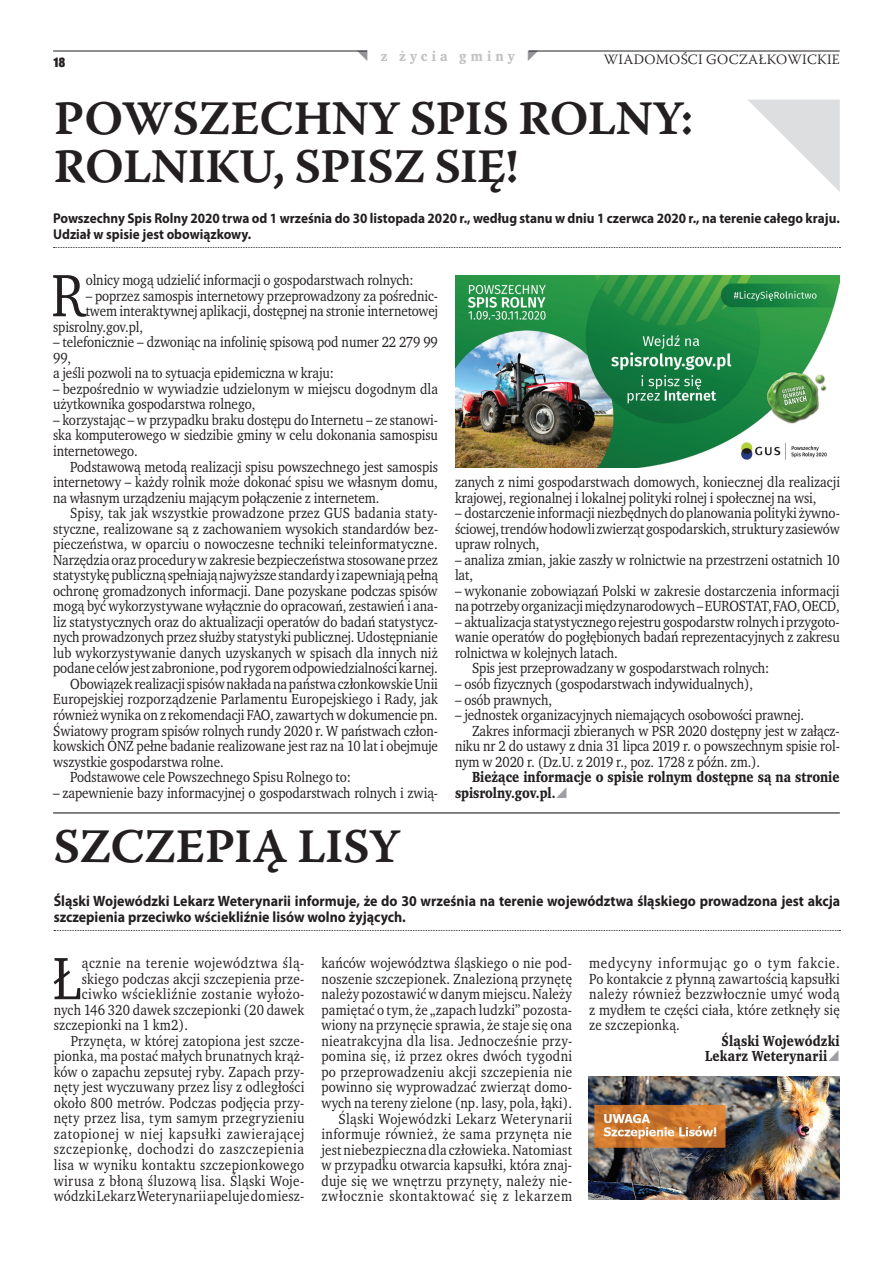
<style>
.page{position:relative;width:893px;height:1263px;background:#fff}
.page>*{position:absolute;margin:0;border:0;box-sizing:border-box;transform-origin:0 0}
.t1{font:61.2px "Wro Text";color:#231f20;scale:.93 1}
.t2{font:48px/48px "Warnock Pro Semibold Capt";letter-spacing:-.02em;color:#231f20}
.t3{font:15px/15.5px "Wro Text";letter-spacing:-.005em;color:#231f20;scale:.93 1}
.t4{font:15px/15.5px "Wro Text";letter-spacing:.015em;color:#231f20;text-align:right;scale:.93 1}
.t5{font:700 15px/15.6px "Myriad Pro";color:#231f20;scale:.93 1}
.t6{font:700 15px/15.5px "Wro Text";color:#231f20;scale:.93 1}
.t7{font:15px "Wro Text";letter-spacing:.02em;color:#231f20;scale:.93 1}
.t8{font:15px "Wro Text";letter-spacing:.03em;color:#231f20;scale:.93 1}
.t9{font:15px "Wro Text";letter-spacing:.05em;color:#231f20;scale:.93 1}
.t10{font:15px "Wro Text";letter-spacing:.045em;color:#231f20;scale:.93 1}
.t11{font:15px "Wro Text";letter-spacing:.035em;color:#231f20;scale:.93 1}
.t12{font:15px "Wro Text";letter-spacing:.04em;color:#231f20;scale:.93 1}
.t13{font:700 14.25px/15.5px "Myriad Pro";color:#231f20;scale:.93 1}
.t14{font:300 14.25px "Warnock Pro";letter-spacing:.02em;color:#231f20}
.t15{font:700 14.25px "Wro Text";letter-spacing:.29em;color:#c1c2c4}
.t16{font:700 14.25px "Wro Head";color:#231f20}
</style>
<div class="page">
<hr style="left:53px;top:51px;width:314px;height:1px;background:#231f20">
<hr style="left:529px;top:51px;width:311px;height:1px;background:#231f20">
<svg style="left:54px;top:247px;width:786px;height:1px"></svg>
<img style="left:455px;top:275px;width:385px;height:193px">
<hr style="left:53px;top:813px;width:787px;height:1px;background:#070604">
<svg style="left:54px;top:930px;width:786px;height:1px"></svg>
<img style="left:589px;top:1077px;width:251px;height:123px">
<svg style="left:748px;top:100px;width:92px;height:92px"></svg>
<p class="t16" style="left:53px;top:53px;width:14px">18</p>
<p class="t15" style="left:381px;top:47px;width:135px">z życia gminy</p>
<p class="t14" style="left:604px;top:51px;width:237px">WIADOMOŚCI GOCZAŁKOWICKIE</p>
<h2 class="t2" style="left:54px;top:94px;width:641px">POWSZECHNY SPIS ROLNY:<br>ROLNIKU, SPISZ SIĘ!</h2>
<p class="t13" style="left:53px;top:210px;width:847px">Powszechny Spis Rolny 2020 trwa od 1 września do 30 listopada 2020 r., według stanu w dniu 1 czerwca 2020 r., na terenie całego kraju.<br>Udział w spisie jest obowiązkowy.</p>
<h1 class="t1" style="left:51px;top:257px;width:39px">R</h1>
<p class="t3" style="left:86px;top:272px;width:354px">olnicy mogą udzielić informacji o gospodarstwach rolnych:</p>
<p class="t3" style="left:86px;top:288px;width:380px">– poprzez samospis internetowy przeprowadzony za pośrednic-</p>
<p class="t3" style="left:86px;top:303px;width:380px">twem interaktywnej aplikacji, dostępnej na stronie internetowej</p>
<p class="t3" style="left:53px;top:319px;width:98px">spisrolny.gov.pl,</p>
<p class="t3" style="left:53px;top:334px;width:415px">– telefonicznie – dzwoniąc na infolinię spisową pod numer 22 279 99<br>99,<br>a jeśli pozwoli na to sytuacja epidemiczna w kraju:</p>
<p class="t3" style="left:53px;top:381px;width:415px">– bezpośrednio w wywiadzie udzielonym w miejscu dogodnym dla użytkownika gospodarstwa rolnego,</p>
<p class="t3" style="left:53px;top:412px;width:415px;text-align:justify">– korzystając – w przypadku braku dostępu do Internetu – ze stanowi&shy;ska komputerowego w siedzibie gminy w celu dokonania samospisu internetowego.</p>
<p class="t3" style="left:53px;top:459px;width:415px;text-align:justify;text-indent:17px">Podstawową metodą realizacji spisu powszechnego jest samospis internetowy – każdy rolnik może dokonać spisu we własnym domu, na własnym urządzeniu mającym połączenie z internetem.</p>
<p class="t4" style="left:70px;top:505px;width:397px">Spisy, tak jak wszystkie prowadzone przez GUS badania staty-</p>
<p class="t3" style="left:53px;top:521px;width:415px">styczne, realizowane są z zachowaniem wysokich standardów bez-</p>
<p class="t3" style="left:53px;top:536px;width:415px">pieczeństwa, w oparciu o nowoczesne techniki teleinformatyczne.</p>
<p class="t3" style="left:53px;top:552px;width:415px">Narzędzia oraz procedury w zakresie bezpieczeństwa stosowane przez</p>
<p class="t3" style="left:53px;top:567px;width:415px">statystykę publiczną spełniają najwyższe standardy i zapewniają pełną</p>
<p class="t3" style="left:53px;top:583px;width:415px">ochronę gromadzonych informacji. Dane pozyskane podczas spisów</p>
<p class="t3" style="left:53px;top:598px;width:415px">mogą być wykorzystywane wyłącznie do opracowań, zestawień i ana-</p>
<p class="t3" style="left:53px;top:614px;width:415px">liz statystycznych oraz do aktualizacji operatów do badań statystycz-</p>
<p class="t3" style="left:53px;top:629px;width:415px">nych prowadzonych przez służby statystyki publicznej. Udostępnianie</p>
<p class="t3" style="left:53px;top:645px;width:415px">lub wykorzystywanie danych uzyskanych w spisach dla innych niż</p>
<p class="t3" style="left:53px;top:660px;width:415px">podane celów jest zabronione, pod rygorem odpowiedzialności karnej.</p>
<p class="t3" style="left:70px;top:676px;width:397px">Obowiązek realizacji spisów nakłada na państwa członkowskie Unii</p>
<p class="t3" style="left:53px;top:692px;width:415px">Europejskiej rozporządzenie Parlamentu Europejskiego i Rady, jak</p>
<p class="t3" style="left:53px;top:707px;width:415px">również wynika on z rekomendacji FAO, zawartych w dokumencie pn.</p>
<p class="t3" style="left:53px;top:723px;width:415px">Światowy program spisów rolnych rundy 2020 r. W państwach człon-</p>
<p class="t3" style="left:53px;top:738px;width:415px">kowskich ONZ pełne badanie realizowane jest raz na 10 lat i obejmuje</p>
<p class="t3" style="left:53px;top:754px;width:185px">wszystkie gospodarstwa rolne.</p>
<p class="t3" style="left:70px;top:769px;width:303px">Podstawowe cele Powszechnego Spisu Rolnego to:</p>
<p class="t3" style="left:53px;top:785px;width:415px">– zapewnienie bazy informacyjnej o gospodarstwach rolnych i zwią-</p>
<p class="t3" style="left:455px;top:474px;width:415px">zanych z nimi gospodarstwach domowych, koniecznej dla realizacji krajowej, regionalnej i lokalnej polityki rolnej i społecznej na wsi,</p>
<p class="t3" style="left:455px;top:505px;width:415px;text-align:justify">– dostarczenie informacji niezbędnych do planowania polityki żywno&shy;ściowej, trendów hodowli zwierząt gospodarskich, struktury zasiewów upraw rolnych,</p>
<p class="t3" style="left:455px;top:552px;width:415px">– analiza zmian, jakie zaszły w rolnictwie na przestrzeni ostatnich 10 lat,</p>
<p class="t3" style="left:455px;top:583px;width:415px">– wykonanie zobowiązań Polski w zakresie dostarczenia informacji na potrzeby organizacji międzynarodowych – EUROSTAT, FAO, OECD,</p>
<p class="t3" style="left:455px;top:614px;width:415px">– aktualizacja statystycznego rejestru gospodarstw rolnych i przygoto-</p>
<p class="t3" style="left:455px;top:630px;width:415px">wanie operatów do pogłębionych badań reprezentacyjnych z zakresu</p>
<p class="t3" style="left:455px;top:645px;width:177px">rolnictwa w kolejnych latach.</p>
<p class="t3" style="left:472px;top:661px;width:321px">Spis jest przeprowadzany w gospodarstwach rolnych:</p>
<p class="t3" style="left:455px;top:676px;width:322px">– osób fizycznych (gospodarstwach indywidualnych),</p>
<p class="t3" style="left:455px;top:692px;width:106px">– osób prawnych,</p>
<p class="t3" style="left:455px;top:707px;width:377px">– jednostek organizacyjnych niemających osobowości prawnej.</p>
<p class="t3" style="left:472px;top:723px;width:397px">Zakres informacji zbieranych w PSR 2020 dostępny jest w załącz-</p>
<p class="t3" style="left:455px;top:738px;width:415px">niku nr 2 do ustawy z dnia 31 lipca 2019 r. o powszechnym spisie rol-</p>
<p class="t3" style="left:455px;top:754px;width:330px">nym w 2020 r. (Dz.U. z 2019 r., poz. 1728 z późn. zm.).</p>
<p class="t6" style="left:455px;top:769px;width:415px;text-indent:17px">Bieżące informacje o spisie rolnym dostępne są na stronie spisrolny.gov.pl.</p>
<h2 class="t2" style="left:53px;top:821px;width:349px">SZCZEPIĄ LISY</h2>
<p class="t5" style="left:54px;top:893px;width:847px">Śląski Wojewódzki Lekarz Weterynarii informuje, że do 30 września na terenie województwa śląskiego prowadzona jest akcja szczepienia przeciwko wściekliźnie lisów wolno żyjących.</p>
<h1 class="t1" style="left:53px;top:940px;width:31px">Ł</h1>
<p class="t12" style="left:82px;top:954px;width:241px">ącznie na terenie województwa ślą-</p>
<p class="t4" style="left:82px;top:971px;width:241px">skiego podczas akcji szczepienia prze-</p>
<p class="t11" style="left:82px;top:985px;width:241px">ciwko wściekliźnie zostanie wyłożo-</p>
<p class="t4" style="left:54px;top:1002px;width:271px">nych 146 320 dawek szczepionki (20 dawek</p>
<p class="t4" style="left:54px;top:1017px;width:146px">szczepionki na 1 km2).</p>
<p class="t4" style="left:71px;top:1033px;width:253px">Przynęta, w której zatopiona jest szcze-</p>
<p class="t4" style="left:54px;top:1048px;width:271px">pionka, ma postać małych brunatnych krąż-</p>
<p class="t4" style="left:54px;top:1064px;width:271px">ków o zapachu zepsutej ryby. Zapach przy-</p>
<p class="t4" style="left:54px;top:1079px;width:271px">nęty jest wyczuwany przez lisy z odległości</p>
<p class="t7" style="left:54px;top:1093px;width:271px">około 800 metrów. Podczas podjęcia przy-</p>
<p class="t7" style="left:54px;top:1109px;width:271px">nęty przez lisa, tym samym przegryzieniu</p>
<p class="t9" style="left:54px;top:1124px;width:271px">zatopionej w niej kapsułki zawierającej</p>
<p class="t10" style="left:54px;top:1140px;width:271px">szczepionkę, dochodzi do zaszczepienia</p>
<p class="t8" style="left:54px;top:1155px;width:271px">lisa w wyniku kontaktu szczepionkowego</p>
<p class="t8" style="left:54px;top:1171px;width:271px">wirusa z błoną śluzową lisa. Śląski Woje-</p>
<p class="t4" style="left:54px;top:1188px;width:271px">wódzki Lekarz Weterynarii apeluje do miesz-</p>
<p class="t4" style="left:321px;top:955px;width:271px">kańców województwa śląskiego o nie pod&shy;noszenie szczepionek. Znalezioną przynętę należy pozostawić w danym miejscu. Należy pamiętać o tym, że „zapach ludzki” pozosta&shy;wiony na przynęcie sprawia, że staje się ona nieatrakcyjna dla lisa. Jednocześnie przy&shy;pomina się, iż przez okres dwóch tygodni po przeprowadzeniu akcji szczepienia nie powinno się wyprowadzać zwierząt domo&shy;wych na tereny zielone (np. lasy, pola, łąki).<br>Śląski Wojewódzki Lekarz Weterynarii informuje również, że sama przynęta nie jest niebezpieczna dla człowieka. Natomiast w przypadku otwarcia kapsułki, która znaj&shy;duje się we wnętrzu przynęty, należy nie&shy;zwłocznie skontaktować się z lekarzem</p>
<p class="t3" style="left:589px;top:955px;width:271px;text-align:justify">medycyny informując go o tym fakcie.<br>Po kontakcie z płynną zawartością kapsułki należy również bezzwłocznie umyć wodą z mydłem te części ciała, które zetknęły się ze szczepionką.</p>
<p class="t6" style="left:705px;top:1033px;width:146px;text-indent:16px">Śląski Wojewódzki<br>Lekarz Weterynarii</p>
</div>
